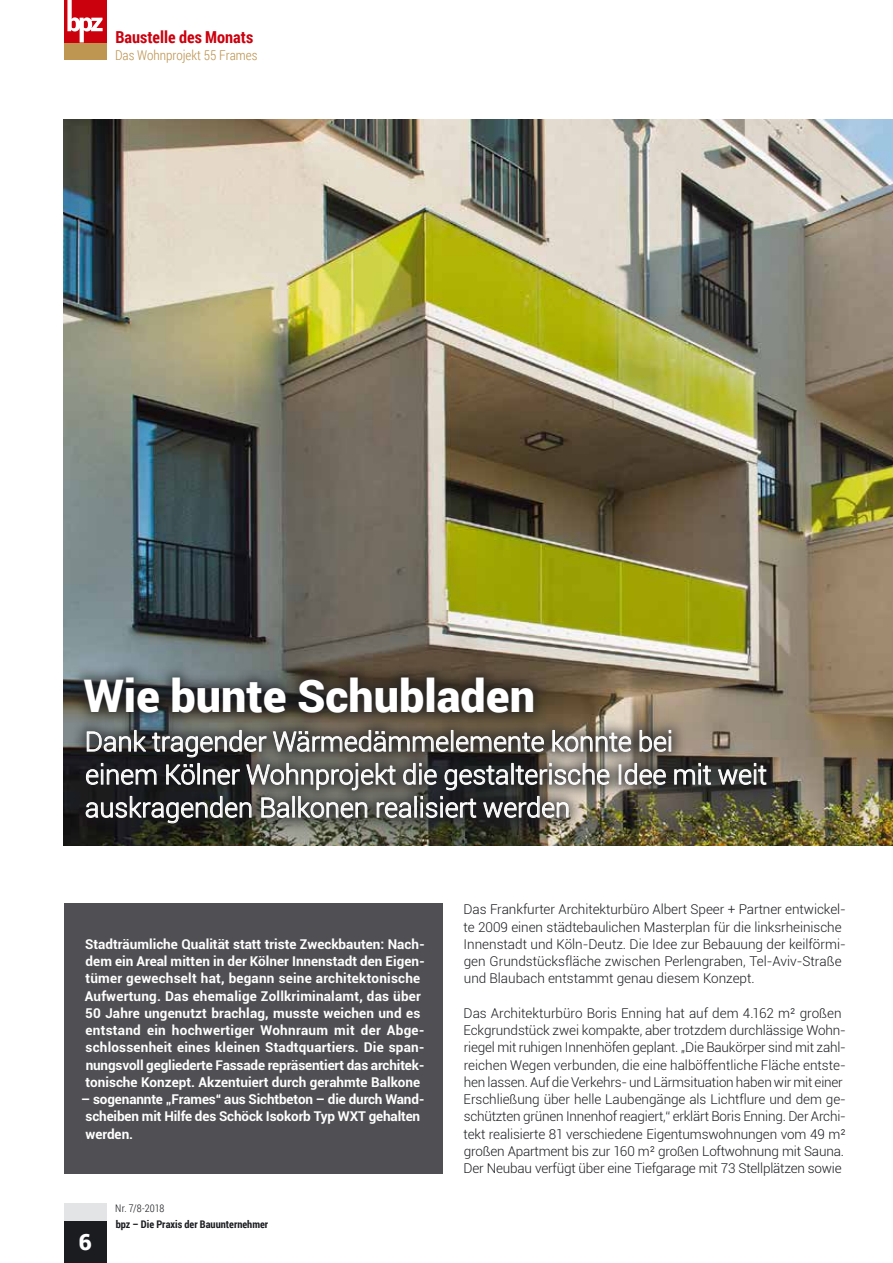
<style>
.page{position:relative;width:893px;height:1263px;background:#fff}
.page>*{position:absolute;margin:0;border:0;box-sizing:border-box;transform-origin:0 0}
.t1{font:900 45px "Roboto";color:#fff}
.t2{font:300 27px/33px "Roboto";color:#fff}
.t3{font:900 22.5px "Roboto";color:#fff}
.t4{font:700 16.5px "Roboto Condensed";color:#cb010e}
.t5{font:300 13.5px/17.2px "Roboto";letter-spacing:-.005em;color:#1b1c20}
.t6{font:700 13.5px/17.2px "Roboto";color:#fff}
.t7{font:300 13.5px "Roboto Condensed";color:#be9551}
.t8{font:700 10.5px "Roboto Condensed";color:#1b1c20}
.t9{font:300 10.5px "Roboto Condensed";letter-spacing:.005em;color:#1b1c20}
</style>
<div class="page">
<img style="left:64px;top:120px;width:829px;height:725px">
<div style="left:64px;top:903px;width:378px;height:270px;background:#504f53"></div>
<div style="left:69px;top:662px;width:712px;height:176px;background:#1b1c20;opacity:.75"></div>
<svg style="left:87px;top:730px;width:59px;height:22px"></svg>
<svg style="left:152px;top:730px;width:114px;height:27px;background:#676867"></svg>
<svg style="left:273px;top:730px;width:175px;height:22px;background:#797672"></svg>
<div style="left:451px;top:730px;width:2px;height:21px;border:1px solid #fff"></div>
<svg style="left:456px;top:733px;width:88px;height:19px;background:#7c7772"></svg>
<svg style="left:553px;top:730px;width:78px;height:22px;background:#908c87"></svg>
<svg style="left:640px;top:730px;width:31px;height:22px"></svg>
<svg style="left:86px;top:763px;width:70px;height:22px;background:#545558"></svg>
<svg style="left:167px;top:764px;width:28px;height:21px"></svg>
<div style="left:198px;top:763px;width:2px;height:21px;border:1px solid #fff"></div>
<svg style="left:204px;top:769px;width:36px;height:16px"></svg>
<svg style="left:247px;top:763px;width:148px;height:27px;background:#747472"></svg>
<svg style="left:404px;top:763px;width:32px;height:22px"></svg>
<svg style="left:445px;top:763px;width:164px;height:27px;background:#6c6b6a"></svg>
<svg style="left:619px;top:763px;width:46px;height:22px"></svg>
<svg style="left:675px;top:763px;width:36px;height:22px"></svg>
<svg style="left:718px;top:763px;width:48px;height:22px"></svg>
<svg style="left:86px;top:796px;width:165px;height:27px;background:#4d4e4f"></svg>
<svg style="left:262px;top:796px;width:105px;height:22px;background:#7d7e7c"></svg>
<svg style="left:377px;top:796px;width:99px;height:22px;background:#6b6c6c"></svg>
<svg style="left:484px;top:796px;width:84px;height:22px;background:#6f6e6d"></svg>
<div style="left:64px;top:1220px;width:42px;height:43px;background:#1b1c20"></div>
<div style="left:64px;top:43px;width:42px;height:17px;background:#be9551"></div>
<div style="left:64px;top:0;width:42px;height:43px;background:#cb010e"></div>
<svg style="left:67px;top:0;width:36px;height:43px"></svg>
<div style="left:64px;top:1203px;width:42px;height:17px;background:#e3e4e6"></div>
<p class="t4" style="left:115px;top:25px;width:139px">Baustelle des Monats</p>
<p class="t7" style="left:115px;top:45px;width:144px">Das Wohnprojekt 55 Frames</p>
<h1 class="t1" style="left:84px;top:664px;width:453px">Wie bunte Schubladen</h1>
<h2 class="t2" style="left:85px;top:724px;width:684px">Dank tragender Wärmedämmelemente konnte bei<br>einem Kölner Wohnprojekt die gestalterische Idee mit weit auskragenden Balkonen realisiert werden</h2>
<p class="t6" style="left:85px;top:935px;width:342px">Stadträumliche Qualität statt triste Zweckbauten: Nach&shy;dem ein Areal mitten in der Kölner Innenstadt den Eigen&shy;tümer gewechselt hat, begann seine architektonische Aufwertung. Das ehemalige Zollkriminalamt, das über 50 Jahre ungenutzt brachlag, musste weichen und es entstand ein hochwertiger Wohnraum mit der Abge&shy;schlossenheit eines kleinen Stadtquartiers. Die span&shy;nungsvoll gegliederte Fassade repräsentiert das architek&shy;tonische Konzept. Akzentuiert durch gerahmte Balkone</p>
<p class="t6" style="left:85px;top:1090px;width:341px;text-indent:-4px">– sogenannte „Frames“ aus Sichtbeton – die durch Wand&shy;scheiben mit Hilfe des Schöck Isokorb Typ WXT gehalten werden.</p>
<h3 class="t3" style="left:79px;top:1226px;width:15px">6</h3>
<p class="t9" style="left:115px;top:1201px;width:51px">Nr. 7/8-2018</p>
<p class="t8" style="left:116px;top:1217px;width:154px">bpz – Die Praxis der Bauunternehmer</p>
<p class="t5" style="left:463px;top:900px;width:384px">Das Frankfurter Architekturbüro Albert Speer + Partner entwickel&shy;te 2009 einen städtebaulichen Masterplan für die linksrheinische Innenstadt und Köln-Deutz. Die Idee zur Bebauung der keilförmi&shy;gen Grundstücksfläche zwischen Perlengraben, Tel-Aviv-Straße und Blaubach entstammt genau diesem Konzept.</p>
<p class="t5" style="left:463px;top:1004px;width:384px">Das Architekturbüro Boris Enning hat auf dem 4.162 m² großen Eckgrundstück zwei kompakte, aber trotzdem durchlässige Wohn&shy;riegel mit ruhigen Innenhöfen geplant. „Die Baukörper sind mit zahl&shy;reichen Wegen verbunden, die eine halböffentliche Fläche entste&shy;hen lassen. Auf die Verkehrs- und Lärmsituation haben wir mit einer Erschließung über helle Laubengänge als Lichtflure und dem ge&shy;schützten grünen Innenhof reagiert,“ erklärt Boris Enning. Der Archi&shy;tekt realisierte 81 verschiedene Eigentumswohnungen vom 49 m² großen Apartment bis zur 160 m² großen Loftwohnung mit Sauna.<br>Der Neubau verfügt über eine Tiefgarage mit 73 Stellplätzen sowie</p>
</div>
